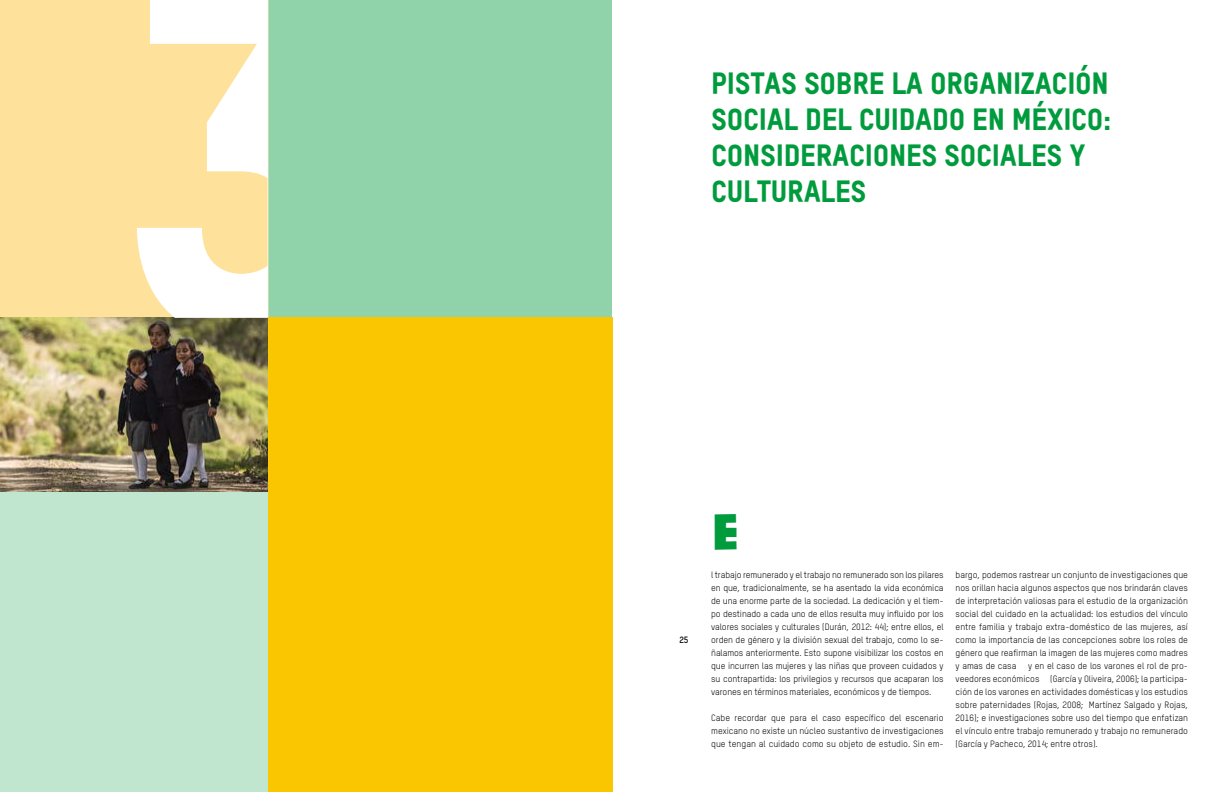
<style>
.page{position:relative;width:1224px;height:792px;background:#fff}
.page>*{position:absolute;margin:0;border:0;box-sizing:border-box;transform-origin:0 0}
.t1{font:50px "Oxfam Global Headline";color:#009b3d}
.t2{font:30px/36px "Oxfam TSTARPRO Headline";letter-spacing:-.01em;color:#009b3d}
.t3{font:9px/13px "TSTARPRO";color:#000;text-align:justify}
.t4{font:700 9px "TSTARPRO";color:#000}
</style>
<div class="page">
<div style="left:0;top:0;width:612px;height:792px;background:#c0e6cf"></div>
<div style="left:0;top:0;width:268px;height:318px;background:#fee29c"></div>
<div style="left:268px;top:0;width:344px;height:318px;background:#90d3aa"></div>
<img style="left:0;top:318px;width:268px;height:173px">
<div style="left:268px;top:318px;width:344px;height:474px;background:#fac601"></div>
<svg style="left:150px;top:0;width:118px;height:178px;background:#fef1d0"></svg>
<svg style="left:137px;top:228px;width:131px;height:90px;background:#fef5e0"></svg>
<h2 class="t2" style="left:711px;top:65px;width:402px">PISTAS SOBRE LA ORGANIZACIÓN<br>SOCIAL DEL CUIDADO EN MÉXICO:<br>CONSIDERACIONES SOCIALES Y<br>CULTURALES</h2>
<p class="t4" style="left:679px;top:634px;width:11px">25</p>
<h1 class="t1" style="left:711px;top:489px;width:30px">e</h1>
<p class="t3" style="left:711px;top:568px;width:234px">l trabajo remunerado y el trabajo no remunerado son los pilares en que, tradicionalmente, se ha asentado la vida económica de una enorme parte de la sociedad. La dedicación y el tiem&shy;po destinado a cada uno de ellos resulta muy influido por los valores sociales y culturales (Durán, 2012: 44); entre ellos, el orden de género y la división sexual del trabajo, como lo se&shy;ñalamos anteriormente. Esto supone visibilizar los costos en que incurren las mujeres y las niñas que proveen cuidados y su contrapartida: los privilegios y recursos que acaparan los varones en términos materiales, económicos y de tiempos.</p>
<p class="t3" style="left:711px;top:711px;width:234px">Cabe recordar que para el caso específico del escenario mexicano no existe un núcleo sustantivo de investigaciones que tengan al cuidado como su objeto de estudio. Sin em-</p>
<p class="t3" style="left:956px;top:568px;width:234px">bargo, podemos rastrear un conjunto de investigaciones que nos orillan hacia algunos aspectos que nos brindarán claves de interpretación valiosas para el estudio de la organización social del cuidado en la actualidad: los estudios del vínculo entre familia y trabajo extra-doméstico de las mujeres, así como la importancia de las concepciones sobre los roles de género que reafirman la imagen de las mujeres como madres y amas de casa ‒y en el caso de los varones el rol de pro&shy;veedores económicos‒ (García y Oliveira, 2006); la participa&shy;ción de los varones en actividades domésticas y los estudios sobre paternidades (Rojas, 2008; Martínez Salgado y Rojas, 2016); e investigaciones sobre uso del tiempo que enfatizan el vínculo entre trabajo remunerado y trabajo no remunerado (García y Pacheco, 2014; entre otros).</p>
</div>
